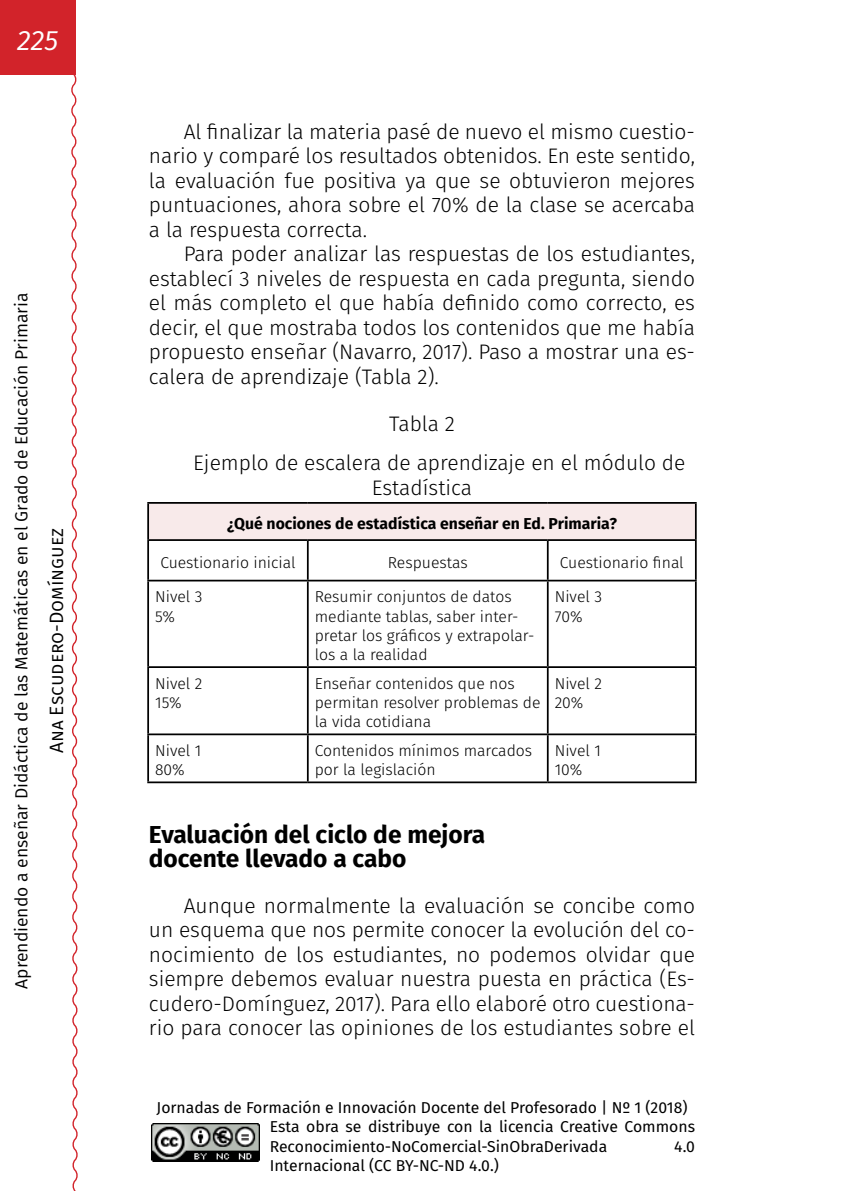
<style>
.page{position:relative;width:844px;height:1191px;background:#fff}
.page>*{position:absolute;margin:0;border:0;box-sizing:border-box;transform-origin:0 0}
.t1{font:italic 28px "Fira Sans";color:#fff}
._40_Enunciado_01{font:700 24.5px/24.5px "Fira Sans";color:#000}
._00_texto_normal{font:300 21px/24.5px "Fira Sans";color:#000;text-align:justify}
._75_Titulo_de_tabla{font:300 21px "Fira Sans";letter-spacing:-.005em;color:#000}
.t2{font:19.25px "Fira Sans";color:#000}
.t3{font:17.5px "Fira Sans";color:#000}
._70_tabla_izquierda{font:300 15.75px/19.2px "Fira Sans";color:#000}
.t4{font:15.75px/19.2px "Fira Sans";color:#000}
._70_tabla_izquierda-2{font:700 15.75px "Fira Sans";color:#000}
</style>
<div class="page">
<div style="left:0;top:0;width:75px;height:74px;background:#d2232a"></div>
<svg style="left:69px;top:72px;width:9px;height:1119px"></svg>
<img style="left:151px;top:1123px;width:109px;height:38px">
<div style="left:148px;top:503px;width:547px;height:37px;background:#f8eaea"></div>
<hr style="left:147px;top:502px;width:161px;height:2px;background:#000">
<hr style="left:147px;top:504px;width:2px;height:35px;background:#000">
<hr style="left:308px;top:502px;width:239px;height:2px;background:#000">
<hr style="left:547px;top:502px;width:149px;height:2px;background:#000">
<hr style="left:694px;top:504px;width:2px;height:35px;background:#000">
<hr style="left:147px;top:539px;width:161px;height:2px;background:#000">
<hr style="left:147px;top:541px;width:2px;height:39px;background:#000">
<hr style="left:308px;top:539px;width:239px;height:2px;background:#000">
<hr style="left:307px;top:541px;width:1px;height:39px;background:#000">
<hr style="left:547px;top:539px;width:149px;height:2px;background:#000">
<hr style="left:546px;top:541px;width:2px;height:39px;background:#000">
<hr style="left:694px;top:541px;width:2px;height:39px;background:#000">
<hr style="left:147px;top:580px;width:161px;height:1px;background:#000">
<hr style="left:147px;top:581px;width:2px;height:85px;background:#000">
<hr style="left:308px;top:580px;width:239px;height:1px;background:#000">
<hr style="left:307px;top:581px;width:1px;height:85px;background:#000">
<hr style="left:547px;top:580px;width:149px;height:1px;background:#000">
<hr style="left:546px;top:581px;width:2px;height:85px;background:#000">
<hr style="left:694px;top:581px;width:2px;height:85px;background:#000">
<hr style="left:147px;top:666px;width:161px;height:2px;background:#000">
<hr style="left:147px;top:668px;width:2px;height:65px;background:#000">
<hr style="left:308px;top:666px;width:239px;height:2px;background:#000">
<hr style="left:307px;top:668px;width:1px;height:65px;background:#000">
<hr style="left:547px;top:666px;width:149px;height:2px;background:#000">
<hr style="left:546px;top:668px;width:2px;height:65px;background:#000">
<hr style="left:694px;top:668px;width:2px;height:65px;background:#000">
<hr style="left:147px;top:733px;width:161px;height:2px;background:#000">
<hr style="left:147px;top:735px;width:2px;height:46px;background:#000">
<hr style="left:308px;top:733px;width:239px;height:2px;background:#000">
<hr style="left:307px;top:735px;width:1px;height:46px;background:#000">
<hr style="left:547px;top:733px;width:149px;height:2px;background:#000">
<hr style="left:546px;top:735px;width:2px;height:46px;background:#000">
<hr style="left:694px;top:735px;width:2px;height:46px;background:#000">
<hr style="left:147px;top:781px;width:161px;height:2px;background:#000">
<hr style="left:308px;top:781px;width:239px;height:2px;background:#000">
<hr style="left:547px;top:781px;width:149px;height:2px;background:#000">
<h1 class="t1" style="left:17px;top:20px;width:42px">225</h1>
<p class="t3" style="left:8px;top:988px;width:697px;rotate:-90deg">Aprendiendo a enseñar Didáctica de las Matemáticas en el Grado de Educación Primaria</p>
<p class="t2" style="left:42px;top:753px;width:227px;rotate:-90deg">Ana Escudero-Domínguez</p>
<p class="_00_texto_normal" style="left:149px;top:119px;width:547px;text-indent:35px">Al finalizar la materia pasé de nuevo el mismo cuestio&shy;nario y comparé los resultados obtenidos. En este sentido, la evaluación fue positiva ya que se obtuvieron mejores puntuaciones, ahora sobre el 70% de la clase se acercaba a la respuesta correcta.</p>
<p class="_00_texto_normal" style="left:149px;top:242px;width:547px;text-indent:35px">Para poder analizar las respuestas de los estudiantes, establecí 3 niveles de respuesta en cada pregunta, siendo el más completo el que había definido como correcto, es decir, el que mostraba todos los contenidos que me había propuesto enseñar (Navarro, 2017). Paso a mostrar una es&shy;calera de aprendizaje (Tabla 2).</p>
<p class="_75_Titulo_de_tabla" style="left:389px;top:409px;width:67px">Tabla 2</p>
<p class="_00_texto_normal" style="left:372px;top:451px;width:315px;text-indent:-178px">Ejemplo de escalera de aprendizaje en el módulo de<br>Estadística</p>
<p class="_70_tabla_izquierda-2" style="left:227px;top:510px;width:391px">¿Qué nociones de estadística enseñar en Ed. Primaria?</p>
<p class="_70_tabla_izquierda" style="left:160px;top:552px;width:137px">Cuestionario inicial</p>
<p class="_70_tabla_izquierda" style="left:388px;top:552px;width:81px">Respuestas</p>
<p class="_70_tabla_izquierda" style="left:559px;top:552px;width:125px">Cuestionario final</p>
<p class="_70_tabla_izquierda" style="left:155px;top:587px;width:49px">Nivel 3</p>
<p class="_70_tabla_izquierda" style="left:155px;top:606px;width:21px">5%</p>
<p class="_70_tabla_izquierda" style="left:315px;top:587px;width:221px">Resumir conjuntos de datos mediante tablas, saber inter&shy;pretar los gráficos y extrapolar&shy;los a la realidad</p>
<p class="_70_tabla_izquierda" style="left:554px;top:587px;width:49px">Nivel 3</p>
<p class="_70_tabla_izquierda" style="left:554px;top:606px;width:29px">70%</p>
<p class="_70_tabla_izquierda" style="left:155px;top:673px;width:49px">Nivel 2</p>
<p class="_70_tabla_izquierda" style="left:155px;top:693px;width:28px">15%</p>
<p class="_70_tabla_izquierda" style="left:155px;top:741px;width:48px">Nivel 1</p>
<p class="_70_tabla_izquierda" style="left:155px;top:760px;width:31px">80%</p>
<p class="_70_tabla_izquierda" style="left:315px;top:673px;width:227px">Enseñar contenidos que nos permitan resolver problemas de la vida cotidiana</p>
<p class="_70_tabla_izquierda" style="left:554px;top:673px;width:49px">Nivel 2</p>
<p class="_70_tabla_izquierda" style="left:554px;top:693px;width:30px">20%</p>
<p class="_70_tabla_izquierda" style="left:315px;top:741px;width:219px">Contenidos mínimos marcados por la legislación</p>
<p class="_70_tabla_izquierda" style="left:554px;top:741px;width:48px">Nivel 1</p>
<p class="_70_tabla_izquierda" style="left:554px;top:760px;width:29px">10%</p>
<p class="_40_Enunciado_01" style="left:149px;top:820px;width:338px">Evaluación del ciclo de mejora docente llevado a cabo</p>
<p class="_00_texto_normal" style="left:149px;top:893px;width:547px;text-indent:35px">Aunque normalmente la evaluación se concibe como un esquema que nos permite conocer la evolución del co&shy;nocimiento de los estudiantes, no podemos olvidar que siempre debemos evaluar nuestra puesta en práctica (Es&shy;cudero-Domínguez, 2017). Para ello elaboré otro cuestiona&shy;rio para conocer las opiniones de los estudiantes sobre el</p>
<p class="t4" style="left:270px;top:1097px;width:426px;text-indent:-113px">Jornadas de Formación e Innovación Docente del Profesorado | Nº 1 (2018)<br>Esta obra se distribuye con la licencia Creative Commons<br>Reconocimiento-NoComercial-SinObraDerivada</p>
<p class="t4" style="left:674px;top:1136px;width:22px">4.0</p>
<p class="t4" style="left:270px;top:1155px;width:231px">Internacional (CC BY-NC-ND 4.0.)</p>
</div>
